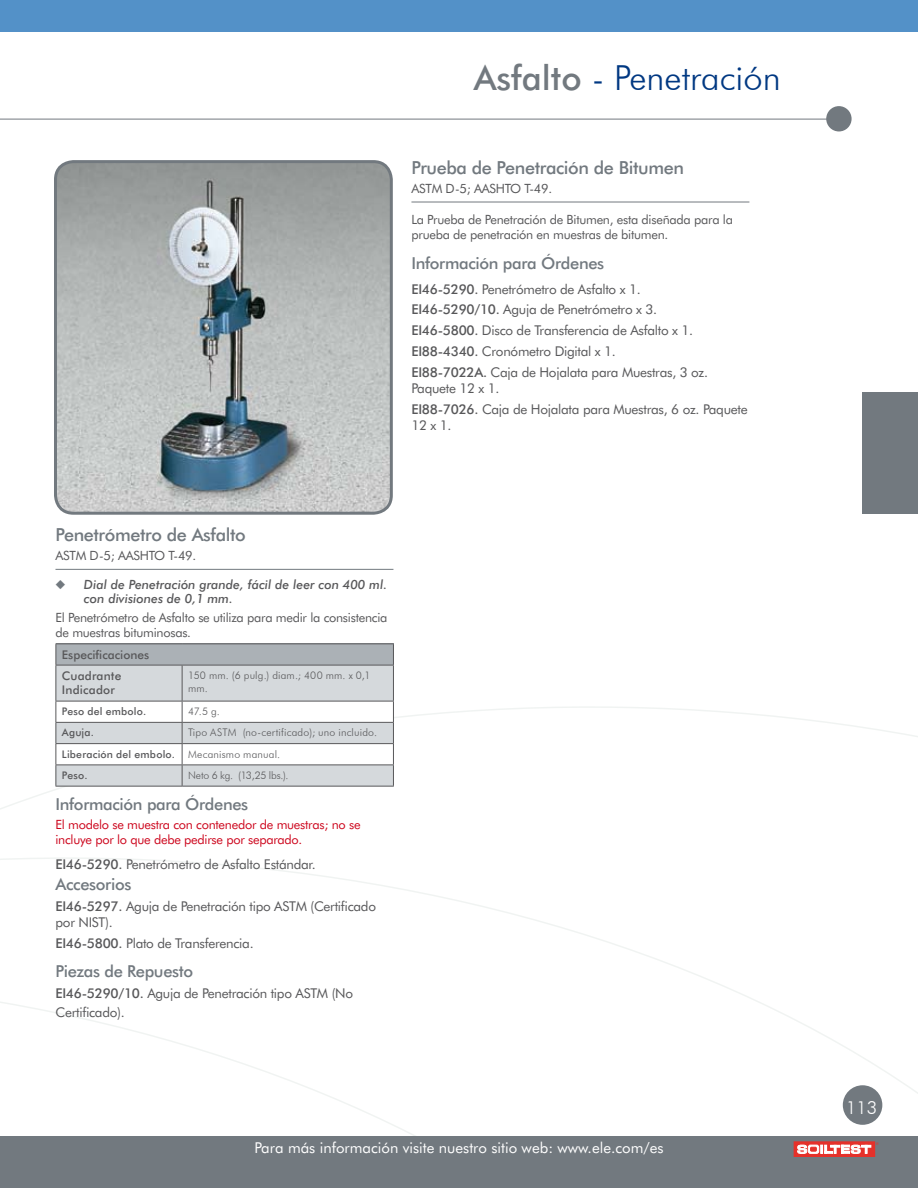
<style>
.page{position:relative;width:918px;height:1188px;background:#fff}
.page>*{position:absolute;margin:0;border:0;box-sizing:border-box;transform-origin:0 0}
.t1{font:300 34.5px "Futura BT";color:#003882}
.t2{font:500 18px "Futura BT";letter-spacing:-.02em;color:#72797f}
.t3{font:300 18px "Futura BT";color:#fff}
.t4{font:500 16.5px "Futura BT";letter-spacing:-.02em;color:#72797f}
.t5{font:15px "Futura BT";color:#fff}
.t6{font:13.5px/20.7px "Futura BT";letter-spacing:-.02em;color:#58585a}
.t7{font:12.75px/15px "Futura BT";letter-spacing:-.02em;color:#58585a}
.t8{font:12.75px/15px "Futura BT";letter-spacing:-.02em;color:#cd071e}
.t9{font:italic 500 12.75px/14.2px "Futura BT";color:#58585a}
.t10{font:500 12px/21.3px "Futura BT";letter-spacing:.01em;color:#58585a}
.t11{font:300 10.5px/12.8px "Futura BT";letter-spacing:.015em;color:#58585a}
.t12{font:500 10.5px "Futura BT";letter-spacing:.02em;color:#58585a}
.t13{font:300 10.5px "Futura BT";letter-spacing:-.02em;color:#58585a}
.s1{font-weight:500;color:#72797f}
.s2{font-weight:500}
.s3{color:#72797f}
</style>
<div class="page">
<svg style="left:0;top:760px;width:918px;height:376px"></svg>
<div style="left:0;top:1136px;width:918px;height:52px;background:#72797f"></div>
<div style="left:862px;top:392px;width:56px;height:121px;background:#72797f"></div>
<div style="left:843px;top:1085px;width:39px;height:40px;background:#72797f;border-radius:50%"></div>
<hr style="left:0;top:119px;width:839px;height:1px;background:#72797f">
<div style="left:826px;top:106px;width:26px;height:25px;background:#72797f;border-radius:50%"></div>
<div style="left:794px;top:1142px;width:81px;height:14px;background:#e5312a"></div>
<svg style="left:797px;top:1142px;width:82px;height:12px"></svg>
<div style="left:0;top:0;width:918px;height:32px;background:#5391c8"></div>
<hr style="left:56px;top:569px;width:337px;height:1px;background:#72797f">
<hr style="left:56px;top:643px;width:126px;height:1px;background:#58585a">
<hr style="left:182px;top:643px;width:212px;height:1px;background:#58585a">
<svg style="left:56px;top:644px;width:338px;height:142px"></svg>
<hr style="left:182px;top:765px;width:212px;height:1px;background:#58585a">
<hr style="left:56px;top:786px;width:126px;height:1px;background:#58585a">
<hr style="left:182px;top:786px;width:212px;height:1px;background:#58585a">
<hr style="left:411px;top:202px;width:338px;height:1px;background:#72797f">
<img style="left:58px;top:164px;width:331px;height:347px">
<div style="left:54px;top:160px;width:339px;height:355px;border:3px solid #72797f;border-radius:18px"></div>
<h1 class="t1" style="left:474px;top:57px;width:308px"><span class="s1">Asfalto</span> - Penetración</h1>
<h2 class="t2" style="left:411px;top:157px;width:274px">Prueba de Penetración de Bitumen</h2>
<p class="t7" style="left:411px;top:181px;width:142px">ASTM D-5; AASHTO T-49.</p>
<p class="t7" style="left:411px;top:212px;width:323px">La Prueba de Penetración de Bitumen, esta diseñada para la prueba de penetración en muestras de bitumen.</p>
<p class="t4" style="left:411px;top:253px;width:194px">Información para Órdenes</p>
<p class="t6" style="left:411px;top:278px;width:298px"><span class="s2">EI46-5290.</span> Penetrómetro de Asfalto x 1.<br><span class="s2">EI46-5290/10.</span> Aguja de Penetrómetro x 3.<br><span class="s2">EI46-5800.</span> Disco de Transferencia de Asfalto x 1.<br><span class="s2">EI88-4340.</span> Cronómetro Digital x 1.<br><span class="s2">EI88-7022A.</span> Caja de Hojalata para Muestras, 3 oz.</p>
<p class="t6" style="left:411px;top:378px;width:338px">Paquete 12 x 1.<br><span class="s2">EI88-7026.</span> Caja de Hojalata para Muestras, 6 oz. Paquete</p>
<p class="t6" style="left:411px;top:415px;width:42px">12 x 1.</p>
<h2 class="t2" style="left:56px;top:524px;width:192px">Penetrómetro de Asfalto</h2>
<p class="t7" style="left:56px;top:548px;width:142px">ASTM D-5; AASHTO T-49.</p>
<p class="t9" style="left:84px;top:577px;width:305px;text-indent:-28px"><span class="s3">◆</span> Dial de Penetración grande, fácil de leer con 400 ml. con divisiones de 0,1 mm.</p>
<p class="t7" style="left:56px;top:610px;width:333px">El Penetrómetro de Asfalto se utiliza para medir la consistencia de muestras bituminosas.</p>
<p class="t10" style="left:62px;top:644px;width:89px">Especificaciones<br>Cuadrante</p>
<p class="t10" style="left:62px;top:679px;width:54px">Indicador</p>
<p class="t11" style="left:188px;top:669px;width:184px">150 mm. (6 pulg.) diam.; 400 mm. x 0,1 mm.</p>
<p class="t12" style="left:62px;top:705px;width:86px">Peso del embolo.</p>
<p class="t11" style="left:188px;top:705px;width:33px">47.5 g.</p>
<p class="t12" style="left:62px;top:726px;width:34px">Aguja.</p>
<p class="t11" style="left:188px;top:726px;width:190px">Tipo ASTM (no-certificado); uno incluido.</p>
<p class="t12" style="left:62px;top:748px;width:115px">Liberación del embolo.</p>
<p class="t11" style="left:188px;top:747px;width:94px">Mecanismo manual.</p>
<p class="t12" style="left:62px;top:769px;width:27px">Peso.</p>
<p class="t13" style="left:188px;top:769px;width:102px">Neto 6 kg. (13,25 lbs.).</p>
<p class="t4" style="left:56px;top:794px;width:194px">Información para Órdenes</p>
<p class="t8" style="left:56px;top:817px;width:307px">El modelo se muestra con contenedor de muestras; no se incluye por lo que debe pedirse por separado.</p>
<p class="t6" style="left:56px;top:854px;width:262px"><span class="s2">EI46-5290.</span> Penetrómetro de Asfalto Estándar.</p>
<p class="t4" style="left:56px;top:874px;width:77px">Accesorios</p>
<p class="t6" style="left:56px;top:897px;width:322px;line-height:16.5px"><span class="s2">EI46-5297.</span> Aguja de Penetración tipo ASTM (Certificado por NIST).</p>
<p class="t6" style="left:56px;top:933px;width:200px"><span class="s2">EI46-5800.</span> Plato de Transferencia.</p>
<p class="t4" style="left:56px;top:961px;width:139px">Piezas de Repuesto</p>
<p class="t6" style="left:56px;top:983px;width:299px;line-height:19.5px"><span class="s2">EI46-5290/10.</span> Aguja de Penetración tipo ASTM (No<br>Certificado).</p>
<p class="t5" style="left:254px;top:1139px;width:411px">Para más información visite nuestro sitio web: www.ele.com/es</p>
<h2 class="t3" style="left:846px;top:1097px;width:33px">113</h2>
</div>
